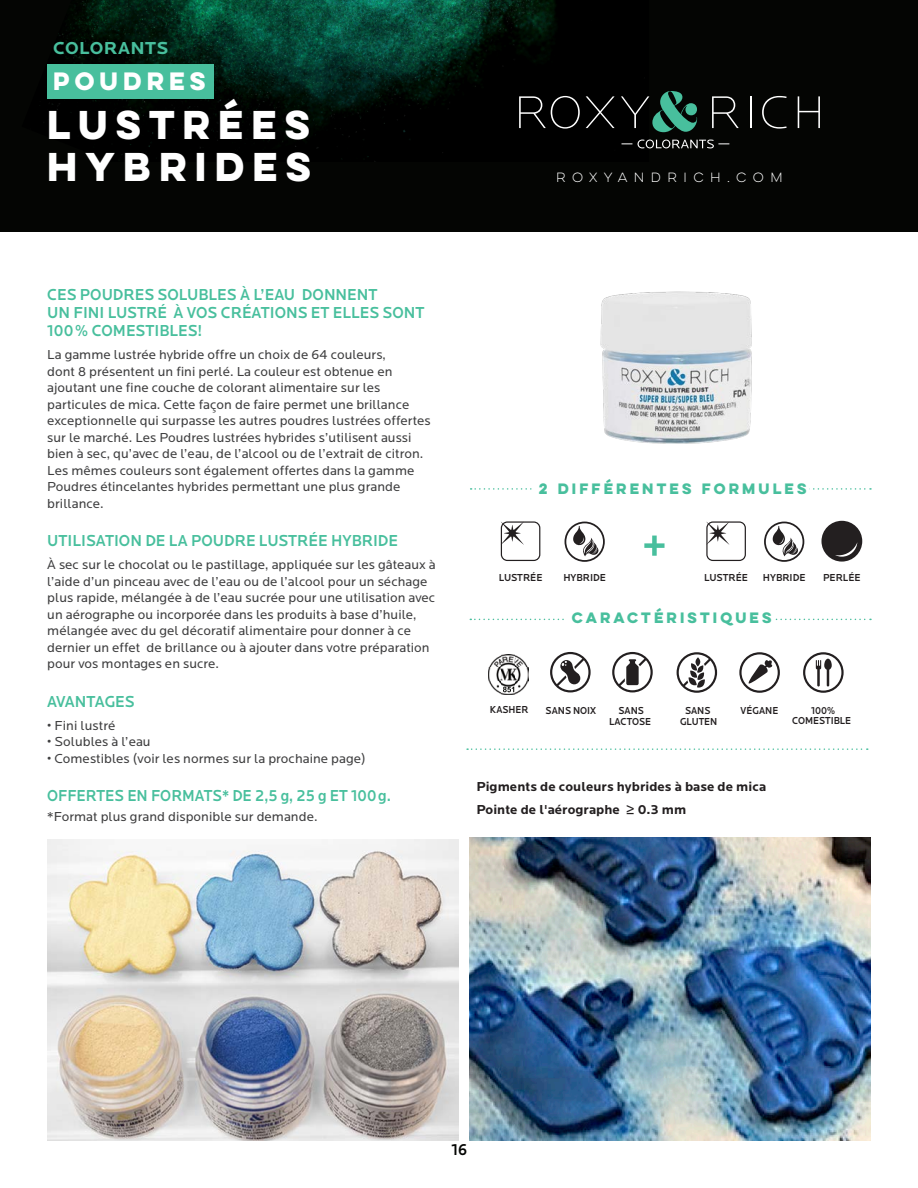
<style>
.page{position:relative;width:918px;height:1188px;background:#fff}
.page>*{position:absolute;margin:0;border:0;box-sizing:border-box;transform-origin:0 0}
.t1{font:700 36px/42px "Lulo Clean One";color:#fff}
.t2{font:700 22.5px "Lulo Clean One";color:#fff}
.t3{font:700 18px "Locator";letter-spacing:.02em;color:#48bf9d}
.sous-titre{font:500 16.5px/18px "Locator";color:#48bf9d;scale:.92 1}
.sous-titre-2{font:500 16.5px "Locator";color:#48bf9d;scale:.89 1}
.t4{font:500 16.5px "Locator";color:#040503;scale:.92 1}
.texte{font:13.5px/16.5px "Locator";letter-spacing:.005em;color:#3e3e3f}
.Verso_texte_desc_aer{font:700 13.5px "Locator";letter-spacing:.005em;color:#231f20}
.sous-titre-3{font:13.5px "Locator";letter-spacing:.005em;color:#3e3e3f}
.texte-2{font:700 13.5px "Lulo Clean One";letter-spacing:.005em;color:#48bf9d}
.t5{font:12px "Lulo Clean One";letter-spacing:.34em;color:#fff}
.Sans_gluten_et_cie{font:500 10.5px "Locator";color:#231f20;scale:.89 1}
.type{font:500 10.5px "Locator";color:#231f20;scale:.92 1}
.t6{font:500 6.3px "Locator";color:#231f20}
.s1{font-family:"Helvetica Neue LT Std";font-weight:900}
</style>
<div class="page">
<img style="left:600px;top:291px;width:152px;height:153px">
<div style="left:0;top:0;width:918px;height:231px;background:#040503"></div>
<img style="left:49px;top:0;width:600px;height:157px">
<div style="left:47px;top:64px;width:167px;height:35px;background:#48bf9d"></div>
<svg style="left:501px;top:521px;width:39px;height:40px"></svg>
<svg style="left:565px;top:522px;width:40px;height:40px"></svg>
<svg style="left:706px;top:521px;width:40px;height:40px"></svg>
<svg style="left:764px;top:522px;width:40px;height:40px"></svg>
<svg style="left:821px;top:521px;width:41px;height:41px"></svg>
<svg style="left:470px;top:619px;width:401px;height:1px"></svg>
<div style="left:565px;top:610px;width:210px;height:14px;background:#fff"></div>
<svg style="left:471px;top:488px;width:400px;height:2px"></svg>
<div style="left:532px;top:481px;width:278px;height:14px;background:#fff"></div>
<div style="left:652px;top:536px;width:5px;height:20px;background:#48bf9d"></div>
<div style="left:644px;top:543px;width:21px;height:5px;background:#48bf9d"></div>
<img style="left:47px;top:839px;width:412px;height:302px">
<img style="left:469px;top:838px;width:402px;height:303px">
<svg style="left:519px;top:96px;width:61px;height:33px"></svg>
<svg style="left:586px;top:96px;width:29px;height:32px"></svg>
<svg style="left:621px;top:91px;width:76px;height:41px"></svg>
<svg style="left:712px;top:96px;width:27px;height:32px"></svg>
<hr style="left:750px;top:96px;width:1px;height:32px;background:#fff">
<svg style="left:762px;top:96px;width:25px;height:33px"></svg>
<svg style="left:798px;top:96px;width:22px;height:32px"></svg>
<svg style="left:638px;top:140px;width:91px;height:8px"></svg>
<svg style="left:467px;top:748px;width:401px;height:2px"></svg>
<svg style="left:803px;top:652px;width:41px;height:41px"></svg>
<svg style="left:739px;top:652px;width:41px;height:41px"></svg>
<svg style="left:677px;top:652px;width:40px;height:41px"></svg>
<svg style="left:612px;top:652px;width:41px;height:40px"></svg>
<svg style="left:550px;top:652px;width:41px;height:40px"></svg>
<img style="left:488px;top:654px;width:41px;height:14px">
<img style="left:488px;top:668px;width:14px;height:27px">
<svg style="left:502px;top:668px;width:13px;height:13px"></svg>
<img style="left:515px;top:668px;width:14px;height:13px">
<img style="left:502px;top:681px;width:27px;height:14px">
<svg style="left:503px;top:687px;width:11px;height:5px"></svg>
<p class="t3" style="left:53px;top:38px;width:117px">COLORANTS</p>
<p class="t2" style="left:53px;top:64px;width:159px">POUDRES</p>
<p class="t1" style="left:47px;top:102px;width:273px">LUSTRÉES<br>HYBRIDES</p>
<p class="sous-titre" style="left:47px;top:286px;width:412px">CES POUDRES SOLUBLES À L’EAU DONNENT<br>UN FINI LUSTRÉ À VOS CRÉATIONS ET ELLES SONT<br>100% COMESTIBLES!</p>
<p class="texte" style="left:47px;top:347px;width:385px">La gamme lustrée hybride offre un choix de 64 couleurs,<br>dont 8 présentent un fini perlé. La couleur est obtenue en ajoutant une fine couche de colorant alimentaire sur les particules de mica. Cette façon de faire permet une brillance exceptionnelle qui surpasse les autres poudres lustrées offertes sur le marché. Les Poudres lustrées hybrides s’utilisent aussi bien à sec, qu’avec de l’eau, de l’alcool ou de l’extrait de citron.<br>Les mêmes couleurs sont également offertes dans la gamme Poudres étincelantes hybrides permettant une plus grande brillance.</p>
<p class="sous-titre" style="left:47px;top:532px;width:383px">UTILISATION DE LA POUDRE LUSTRÉE HYBRIDE</p>
<p class="texte" style="left:47px;top:557px;width:390px">À sec sur le chocolat ou le pastillage, appliquée sur les gâteaux à l’aide d’un pinceau avec de l’eau ou de l’alcool pour un séchage plus rapide, mélangée à de l’eau sucrée pour une utilisation avec un aérographe ou incorporée dans les produits à base d’huile, mélangée avec du gel décoratif alimentaire pour donner à ce dernier un effet de brillance ou à ajouter dans votre préparation pour vos montages en sucre.</p>
<p class="sous-titre" style="left:47px;top:693px;width:97px">AVANTAGES</p>
<p class="texte" style="left:47px;top:718px;width:70px">• Fini lustré</p>
<p class="texte" style="left:47px;top:734px;width:105px">• Solubles à l’eau</p>
<p class="texte" style="left:47px;top:751px;width:320px">• Comestibles (voir les normes sur la prochaine page)</p>
<p class="sous-titre-2" style="left:47px;top:786px;width:388px">OFFERTES EN FORMATS* DE 2,5 g, 25 g ET 100g.</p>
<p class="sous-titre-3" style="left:47px;top:810px;width:272px">*Format plus grand disponible sur demande.</p>
<p class="t5" style="left:556px;top:169px;width:230px">ROXYANDRICH.COM</p>
<p class="texte-2" style="left:539px;top:478px;width:272px">2 DIFFÉRENTES FORMULES</p>
<p class="type" style="left:499px;top:572px;width:49px">LUSTRÉE</p>
<p class="type" style="left:563px;top:572px;width:48px">HYBRIDE</p>
<p class="type" style="left:704px;top:572px;width:49px">LUSTRÉE</p>
<p class="type" style="left:763px;top:572px;width:48px">HYBRIDE</p>
<p class="type" style="left:823px;top:572px;width:42px">PERLÉE</p>
<p class="texte-2" style="left:572px;top:607px;width:204px">CARACTÉRISTIQUES</p>
<p class="t6" style="left:495px;top:705px;width:27px">KASHER</p>
<p class="Sans_gluten_et_cie" style="left:546px;top:704px;width:58px">SANS NOIX</p>
<p class="Sans_gluten_et_cie" style="left:619px;top:704px;width:30px">SANS</p>
<p class="Sans_gluten_et_cie" style="left:685px;top:704px;width:30px">SANS</p>
<p class="Sans_gluten_et_cie" style="left:741px;top:704px;width:44px">VÉGANE</p>
<p class="Sans_gluten_et_cie" style="left:811px;top:704px;width:29px">100%</p>
<p class="Sans_gluten_et_cie" style="left:609px;top:716px;width:49px">LACTOSE</p>
<p class="Sans_gluten_et_cie" style="left:680px;top:716px;width:43px">GLUTEN</p>
<p class="Sans_gluten_et_cie" style="left:490px;top:704px;width:45px">KASHER</p>
<p class="t6" style="left:610px;top:705px;width:47px">LACTOSE FREE</p>
<p class="t6" style="left:675px;top:705px;width:44px">GLUTEN FREE</p>
<p class="t6" style="left:749px;top:705px;width:23px">VEGAN</p>
<p class="t6" style="left:803px;top:705px;width:41px">100% EDIBLE</p>
<p class="t6" style="left:555px;top:705px;width:32px">NUT FREE</p>
<p class="Sans_gluten_et_cie" style="left:792px;top:715px;width:68px">COMESTIBLE</p>
<p class="Verso_texte_desc_aer" style="left:476px;top:778px;width:291px">Pigments de couleurs hybrides à base de mica</p>
<p class="Verso_texte_desc_aer" style="left:476px;top:802px;width:211px">Pointe de l'aérographe <span class="s1">≥</span> 0.3 mm</p>
<p class="t4" style="left:451px;top:1140px;width:19px">16</p>
</div>
